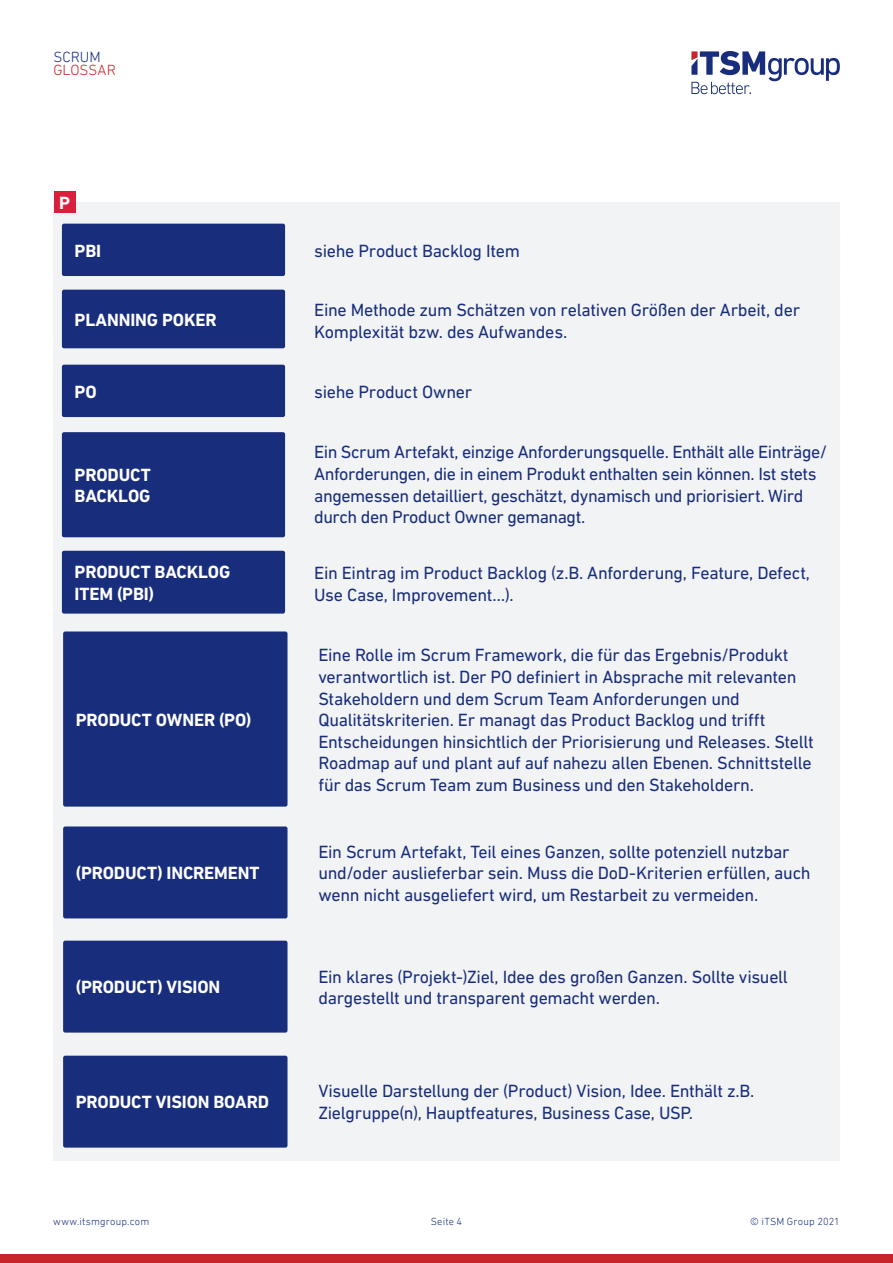
<style>
.page{position:relative;width:893px;height:1263px;background:#fff}
.page>*{position:absolute;margin:0;border:0;box-sizing:border-box;transform-origin:0 0}
.Midhead_03{font:18px/21.6px "DIN Next LT Pro";letter-spacing:-.02em;color:#182d7c}
.Midhead_03-2{font:700 18px/21.6px "DIN Next LT Pro";letter-spacing:-.01em;color:#fff}
.t1{font:300 15px "DIN Next LT Pro";color:#c8242b}
.t2{font:300 15px "DIN Next LT Pro";color:#182d7c}
.t3{font:300 10.5px "DIN Next LT Pro";letter-spacing:.02em;color:#182d7c}
</style>
<div class="page">
<svg style="left:691px;top:51px;width:149px;height:43px"></svg>
<div style="left:0;top:1254px;width:893px;height:9px;background:#c8242b"></div>
<div style="left:53px;top:202px;width:787px;height:959px;background:#f2f3f4"></div>
<div style="left:54px;top:191px;width:21px;height:22px;background:#da1f3d"></div>
<div style="left:62px;top:224px;width:223px;height:52px;background:#182d7c;border-radius:2px"></div>
<div style="left:62px;top:290px;width:223px;height:58px;background:#182d7c;border-radius:2px"></div>
<div style="left:62px;top:365px;width:223px;height:52px;background:#182d7c;border-radius:2px"></div>
<div style="left:62px;top:432px;width:223px;height:105px;background:#182d7c;border-radius:2px"></div>
<div style="left:62px;top:551px;width:223px;height:63px;background:#182d7c;border-radius:2px"></div>
<div style="left:63px;top:631px;width:224px;height:176px;background:#182d7c;border-radius:2px"></div>
<div style="left:63px;top:826px;width:224px;height:92px;background:#182d7c;border-radius:2px"></div>
<div style="left:63px;top:941px;width:224px;height:91px;background:#182d7c;border-radius:2px"></div>
<div style="left:63px;top:1056px;width:224px;height:91px;background:#182d7c;border-radius:2px"></div>
<p class="t2" style="left:53px;top:48px;width:49px">SCRUM</p>
<p class="t1" style="left:53px;top:61px;width:64px">GLOSSAR</p>
<p class="Midhead_03-2" style="left:59px;top:192px;width:12px">P</p>
<p class="Midhead_03-2" style="left:75px;top:240px;width:28px">PBI</p>
<p class="Midhead_03-2" style="left:75px;top:309px;width:144px">PLANNING POKER</p>
<p class="Midhead_03-2" style="left:75px;top:381px;width:24px">PO</p>
<p class="Midhead_03-2" style="left:75px;top:464px;width:78px">PRODUCT</p>
<p class="Midhead_03-2" style="left:75px;top:485px;width:77px">BACKLOG</p>
<p class="Midhead_03-2" style="left:75px;top:561px;width:157px">PRODUCT BACKLOG<br>ITEM (PBI)</p>
<p class="Midhead_03-2" style="left:76px;top:709px;width:177px">PRODUCT OWNER (PO)</p>
<p class="Midhead_03-2" style="left:76px;top:862px;width:185px">(PRODUCT) INCREMENT</p>
<p class="Midhead_03-2" style="left:76px;top:976px;width:146px">(PRODUCT) VISION</p>
<p class="Midhead_03-2" style="left:76px;top:1091px;width:195px">PRODUCT VISION BOARD</p>
<p class="Midhead_03" style="left:314px;top:239px;width:207px">siehe Product Backlog Item</p>
<p class="Midhead_03" style="left:314px;top:299px;width:487px">Eine Methode zum Schätzen von relativen Größen der Arbeit, der<br>Komplexität bzw. des Aufwandes.</p>
<p class="Midhead_03" style="left:314px;top:381px;width:160px">siehe Product Owner</p>
<p class="Midhead_03" style="left:314px;top:441px;width:515px">Ein Scrum Artefakt, einzige Anforderungsquelle. Enthält alle Einträge/ Anforderungen, die in einem Produkt enthalten sein können. Ist stets angemessen detailliert, geschätzt, dynamisch und priorisiert. Wird durch den Product Owner gemanagt.</p>
<p class="Midhead_03" style="left:314px;top:562px;width:497px">Ein Eintrag im Product Backlog (z.B. Anforderung, Feature, Defect,<br>Use Case, Improvement…).</p>
<p class="Midhead_03" style="left:318px;top:644px;width:497px">Eine Rolle im Scrum Framework, die für das Ergebnis/Produkt verantwortlich ist. Der PO definiert in Absprache mit relevanten Stakeholdern und dem Scrum Team Anforderungen und Qualitätskriterien. Er managt das Product Backlog und trifft Entscheidungen hinsichtlich der Priorisierung und Releases. Stellt Roadmap auf und plant auf auf nahezu allen Ebenen. Schnittstelle für das Scrum Team zum Business und den Stakeholdern.</p>
<p class="Midhead_03" style="left:318px;top:840px;width:494px">Ein Scrum Artefakt, Teil eines Ganzen, sollte potenziell nutzbar und/oder auslieferbar sein. Muss die DoD-Kriterien erfüllen, auch wenn nicht ausgeliefert wird, um Restarbeit zu vermeiden.</p>
<p class="Midhead_03" style="left:318px;top:965px;width:471px">Ein klares (Projekt-)Ziel, Idee des großen Ganzen. Sollte visuell dargestellt und transparent gemacht werden.</p>
<p class="Midhead_03" style="left:318px;top:1080px;width:437px">Visuelle Darstellung der (Product) Vision, Idee. Enthält z.B.<br>Zielgruppe(n), Hauptfeatures, Business Case, USP.</p>
<p class="t3" style="left:53px;top:1215px;width:98px">www.itsmgroup.com</p>
<p class="t3" style="left:431px;top:1215px;width:33px">Seite 4</p>
<p class="t3" style="left:750px;top:1215px;width:91px">© iTSM Group 2021</p>
</div>
